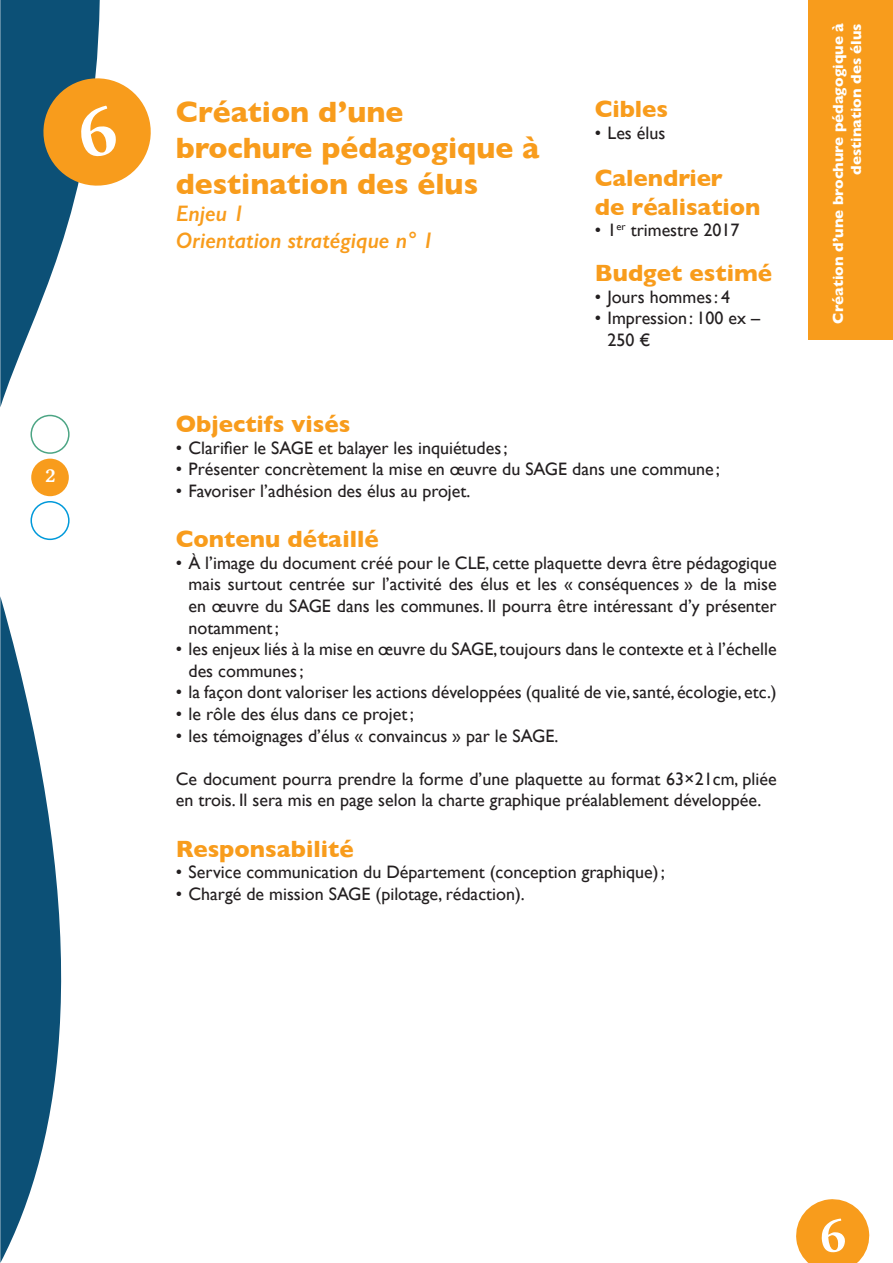
<style>
.page{position:relative;width:893px;height:1263px;background:#fff}
.page>*{position:absolute;margin:0;border:0;box-sizing:border-box;transform-origin:0 0}
.t1{font:700 30px/36px "Gill Sans";color:#f89c1c}
.t2{font:700 24px/28.8px "Gill Sans";color:#f89c1c}
.t3{font:italic 600 22.5px/27px "Gill Sans";color:#f89c1c}
.t4{font:21px "Lin Libertine B";color:#fff}
.t5{font:18px/21.6px "Gill Sans";color:#231f20}
.t6{font:700 15px/18px "Gill Sans";color:#fff;text-align:right}
</style>
<div class="page">
<svg style="left:0;top:0;width:100px;height:1263px"></svg>
<div style="left:31px;top:459px;width:38px;height:37px;background:#f89c1c;border-radius:50%"></div>
<div style="left:30px;top:415px;width:40px;height:39px;border:2px solid #4ca584;border-radius:50%"></div>
<div style="left:30px;top:501px;width:40px;height:39px;border:2px solid #0099da;border-radius:50%"></div>
<div style="left:808px;top:0;width:85px;height:340px;background:#f89c1c"></div>
<svg style="left:796px;top:1199px;width:74px;height:64px"></svg>
<svg style="left:38px;top:73px;width:113px;height:118px;background:#d09d4d"></svg>
<p class="t4" style="left:45px;top:461px;width:12px">2</p>
<h1 class="t1" style="left:176px;top:93px;width:365px">Création d’une brochure pédagogique à destination des élus</h1>
<p class="t3" style="left:176px;top:199px;width:260px">Enjeu 1<br>Orientation stratégique n° 1</p>
<h2 class="t2" style="left:595px;top:94px;width:75px">Cibles</h2>
<p class="t5" style="left:595px;top:122px;width:72px">• Les élus</p>
<h2 class="t2" style="left:595px;top:163px;width:167px">Calendrier<br>de réalisation</h2>
<p class="t5" style="left:595px;top:219px;width:146px">• 1<sup>er</sup> trimestre 2017</p>
<h2 class="t2" style="left:595px;top:258px;width:179px">Budget estimé</h2>
<p class="t5" style="left:595px;top:286px;width:137px">• Jours hommes: 4</p>
<p class="t5" style="left:607px;top:307px;width:154px;text-indent:-13px">• Impression: 100 ex –<br>250 €</p>
<h2 class="t2" style="left:176px;top:409px;width:176px">Objectifs visés</h2>
<p class="t5" style="left:176px;top:436px;width:333px">• Clarifier le SAGE et balayer les inquiétudes;</p>
<p class="t5" style="left:176px;top:458px;width:546px">• Présenter concrètement la mise en œuvre du SAGE dans une commune ;</p>
<p class="t5" style="left:176px;top:480px;width:296px">• Favoriser l’adhésion des élus au projet.</p>
<h2 class="t2" style="left:176px;top:524px;width:204px">Contenu détaillé</h2>
<p class="t5" style="left:188px;top:552px;width:590px;text-align:justify;text-indent:-13px">• À l’image du document créé pour le CLE, cette plaquette devra être pédagogique mais surtout centrée sur l’activité des élus et les « conséquences » de la mise en œuvre du SAGE dans les communes. Il pourra être intéressant d’y présenter notamment;</p>
<p class="t5" style="left:189px;top:638px;width:590px;text-indent:-13px">• les enjeux liés à la mise en œuvre du SAGE, toujours dans le contexte et à l’échelle des communes;</p>
<p class="t5" style="left:176px;top:681px;width:602px">• la façon dont valoriser les actions développées (qualité de vie, santé, écologie, etc.)</p>
<p class="t5" style="left:176px;top:703px;width:240px">• le rôle des élus dans ce projet;</p>
<p class="t5" style="left:176px;top:724px;width:384px">• les témoignages d’élus « convaincus » par le SAGE.</p>
<p class="t5" style="left:176px;top:768px;width:602px">Ce document pourra prendre la forme d’une plaquette au format 63×21cm, pliée en trois. Il sera mis en page selon la charte graphique préalablement développée.</p>
<h2 class="t2" style="left:176px;top:834px;width:179px">Responsabilité</h2>
<p class="t5" style="left:176px;top:861px;width:491px">• Service communication du Département (conception graphique);</p>
<p class="t5" style="left:176px;top:883px;width:351px">• Chargé de mission SAGE (pilotage, rédaction).</p>
<p class="t6" style="left:829px;top:323px;width:302px;rotate:-90deg">Création d’une brochure pédagogique à destination des élus</p>
</div>
